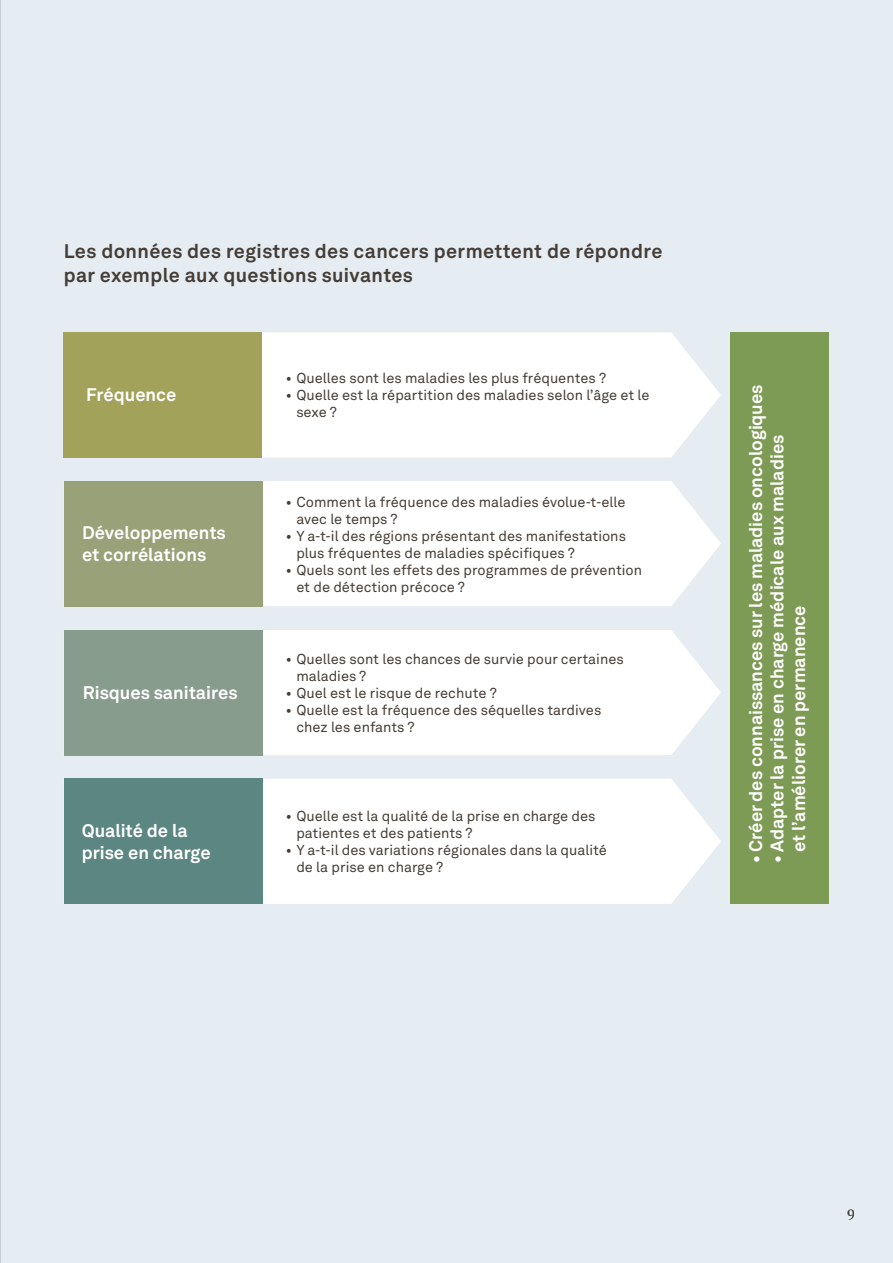
<style>
.page{position:relative;width:893px;height:1263px;background:#e5edf3}
.page>*{position:absolute;margin:0;border:0;box-sizing:border-box;transform-origin:0 0}
.H3_Titel_Grafiken{font:700 19.5px/23.4px "Akkurat LL";letter-spacing:.02em;color:#453d36}
.t1{font:700 18px/21.6px "Akkurat LL";color:#fff}
.t2{font:500 15px "Glosa Text";color:#453d36}
.t3{font:14.25px/17.1px "Akkurat LL";color:#453d36}
</style>
<div class="page">
<div style="left:262px;top:332px;width:459px;height:125px;background:#fff"></div>
<div style="left:262px;top:481px;width:459px;height:125px;background:#fff"></div>
<div style="left:262px;top:630px;width:459px;height:125px;background:#fff"></div>
<div style="left:262px;top:779px;width:459px;height:125px;background:#fff"></div>
<div style="left:730px;top:332px;width:98px;height:572px;background:#7e9b55"></div>
<div style="left:64px;top:332px;width:198px;height:125px;background:#a3a25a"></div>
<div style="left:64px;top:481px;width:198px;height:125px;background:#98a177"></div>
<div style="left:64px;top:630px;width:198px;height:125px;background:#889c8d"></div>
<div style="left:64px;top:779px;width:198px;height:125px;background:#5c8681"></div>
<hr style="left:0;top:0;width:1px;height:1263px;background:#babec1">
<h3 class="H3_Titel_Grafiken" style="left:64px;top:238px;width:600px">Les données des registres des cancers permettent de répondre par exemple aux questions suivantes</h3>
<p class="t1" style="left:86px;top:383px;width:92px">Fréquence</p>
<p class="t1" style="left:82px;top:521px;width:145px">Développements et corrélations</p>
<p class="t1" style="left:83px;top:680px;width:156px">Risques sanitaires</p>
<p class="t1" style="left:82px;top:819px;width:130px">Qualité de la prise en charge</p>
<p class="t3" style="left:286px;top:369px;width:322px">• Quelles sont les maladies les plus fréquentes ?</p>
<p class="t3" style="left:296px;top:386px;width:355px;text-indent:-11px">• Quelle est la répartition des maladies selon l’âge et le sexe ?</p>
<p class="t3" style="left:296px;top:492px;width:331px;text-indent:-11px">• Comment la fréquence des maladies évolue-t-elle avec le temps ?</p>
<p class="t3" style="left:296px;top:527px;width:331px;text-indent:-11px">• Y a-t-il des régions présentant des manifestations plus fréquentes de maladies spécifiques ?</p>
<p class="t3" style="left:296px;top:561px;width:347px;text-indent:-11px">• Quels sont les effets des programmes de prévention et de détection précoce ?</p>
<p class="t3" style="left:296px;top:649px;width:329px;text-indent:-11px">• Quelles sont les chances de survie pour certaines maladies ?</p>
<p class="t3" style="left:286px;top:683px;width:213px">• Quel est le risque de rechute ?</p>
<p class="t3" style="left:296px;top:701px;width:306px;text-indent:-11px">• Quelle est la fréquence des séquelles tardives chez les enfants ?</p>
<p class="t3" style="left:296px;top:807px;width:301px;text-indent:-11px">• Quelle est la qualité de la prise en charge des patientes et des patients ?</p>
<p class="t3" style="left:296px;top:841px;width:312px;text-indent:-11px">• Y a-t-il des variations régionales dans la qualité de la prise en charge ?</p>
<p class="t1" style="left:744px;top:863px;width:480px;rotate:-90deg">• Créer des connaissances sur les maladies oncologiques</p>
<p class="t1" style="left:765px;top:852px;width:418px;text-indent:-12px;rotate:-90deg">• Adapter la prise en charge médicale aux maladies et l’améliorer en permanence</p>
<p class="t2" style="left:846px;top:1205px;width:10px">9</p>
</div>
